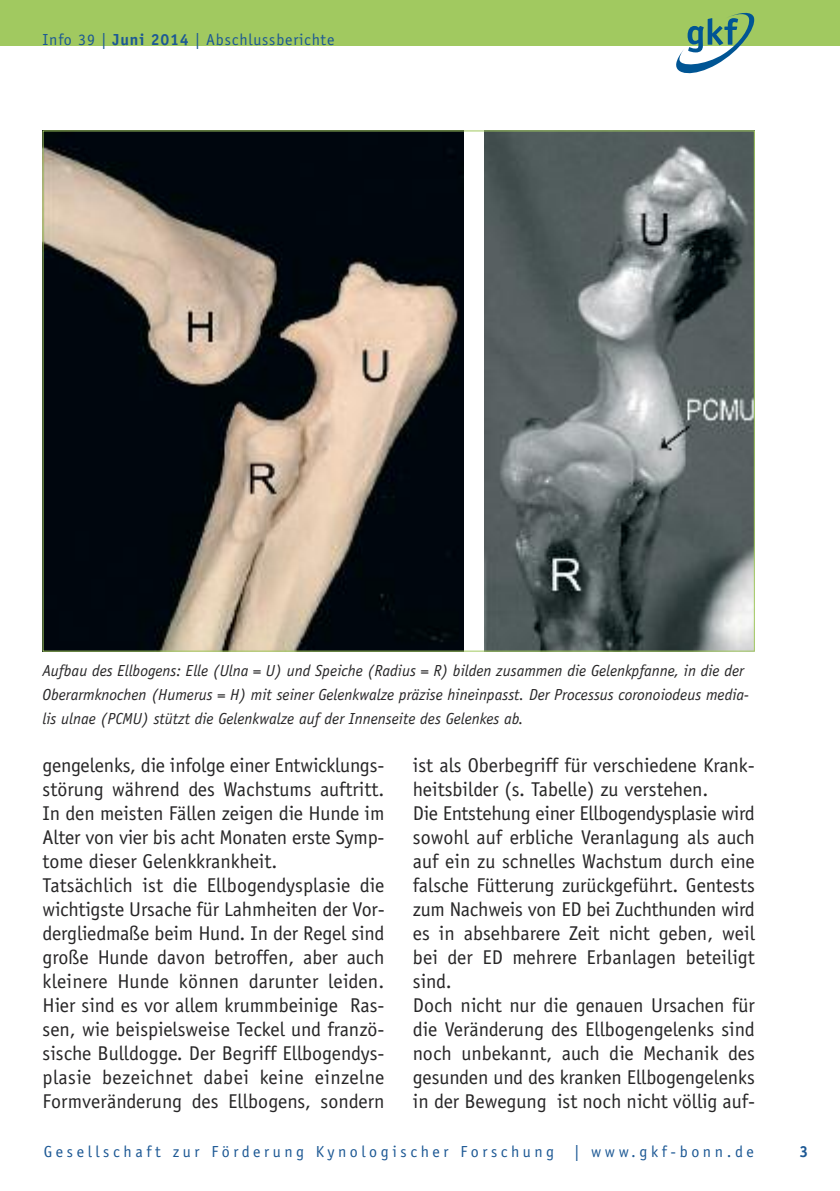
<style>
.page{position:relative;width:840px;height:1191px;background:#fff}
.page>*{position:absolute;margin:0;border:0;box-sizing:border-box;transform-origin:0 0}
.t1{font:20px/24px "Officina Sans";color:#272627}
.t2{font:italic 16px/24px "Officina Sans";color:#272627}
.t3{font:16px "Officina Sans";letter-spacing:.225em;color:#1c5894}
.t4{font:16px "Officina Sans";letter-spacing:.05em;color:#1c5894}
.t5{font:700 16px "Officina Sans";color:#1c5894}
.s1{font-weight:700}
</style>
<div class="page">
<div style="left:0;top:0;width:839px;height:45px;background:#a1c960"></div>
<svg style="left:674px;top:13px;width:80px;height:61px"></svg>
<img style="left:45px;top:132px;width:418px;height:517px">
<img style="left:484px;top:132px;width:268px;height:517px">
<p class="t4" style="left:43px;top:34px;width:293px">Info 39 | <span class="s1">Juni 2014</span> | Abschlussberichte</p>
<p class="t2" style="left:43px;top:659px;width:707px">Aufbau des Ellbogens: Elle (Ulna = U) und Speiche (Radius = R) bilden zusammen die Gelenkpfanne, in die der<br>Oberarmknochen (Humerus = H) mit seiner Gelenkwalze präzise hineinpasst. Der Processus coronoiodeus media&shy;lis ulnae (PCMU) stützt die Gelenkwalze auf der Innenseite des Gelenkes ab.</p>
<p class="t1" style="left:43px;top:754px;width:343px">gengelenks, die infolge einer Entwicklungs&shy;störung während des Wachstums auftritt.<br>In den meisten Fällen zeigen die Hunde im Alter von vier bis acht Monaten erste Symp&shy;tome dieser Gelenkkrankheit.<br>Tatsächlich ist die Ellbogendysplasie die wichtigste Ursache für Lahmheiten der Vor&shy;dergliedmaße beim Hund. In der Regel sind große Hunde davon betroffen, aber auch kleinere Hunde können darunter leiden.<br>Hier sind es vor allem krummbeinige Ras&shy;sen, wie beispielsweise Teckel und franzö&shy;sische Bulldogge. Der Begriff Ellbogendys&shy;plasie bezeichnet dabei keine einzelne Formveränderung des Ellbogens, sondern</p>
<p class="t1" style="left:412px;top:754px;width:343px">ist als Oberbegriff für verschiedene Krank&shy;heitsbilder (s. Tabelle) zu verstehen.<br>Die Entstehung einer Ellbogendysplasie wird sowohl auf erbliche Veranlagung als auch auf ein zu schnelles Wachstum durch eine falsche Fütterung zurückgeführt. Gentests zum Nachweis von ED bei Zuchthunden wird es in absehbarere Zeit nicht geben, weil bei der ED mehrere Erbanlagen beteiligt sind.<br>Doch nicht nur die genauen Ursachen für die Veränderung des Ellbogengelenks sind noch unbekannt, auch die Mechanik des gesunden und des kranken Ellbogengelenks in der Bewegung ist noch nicht völlig auf-</p>
<p class="t3" style="left:44px;top:1145px;width:511px">Gesellschaft zur Förderung Kynologischer Forschung</p>
<p class="t3" style="left:574px;top:1145px;width:181px">| www.gkf-bonn.de</p>
<p class="t5" style="left:798px;top:1145px;width:10px">3</p>
</div>
